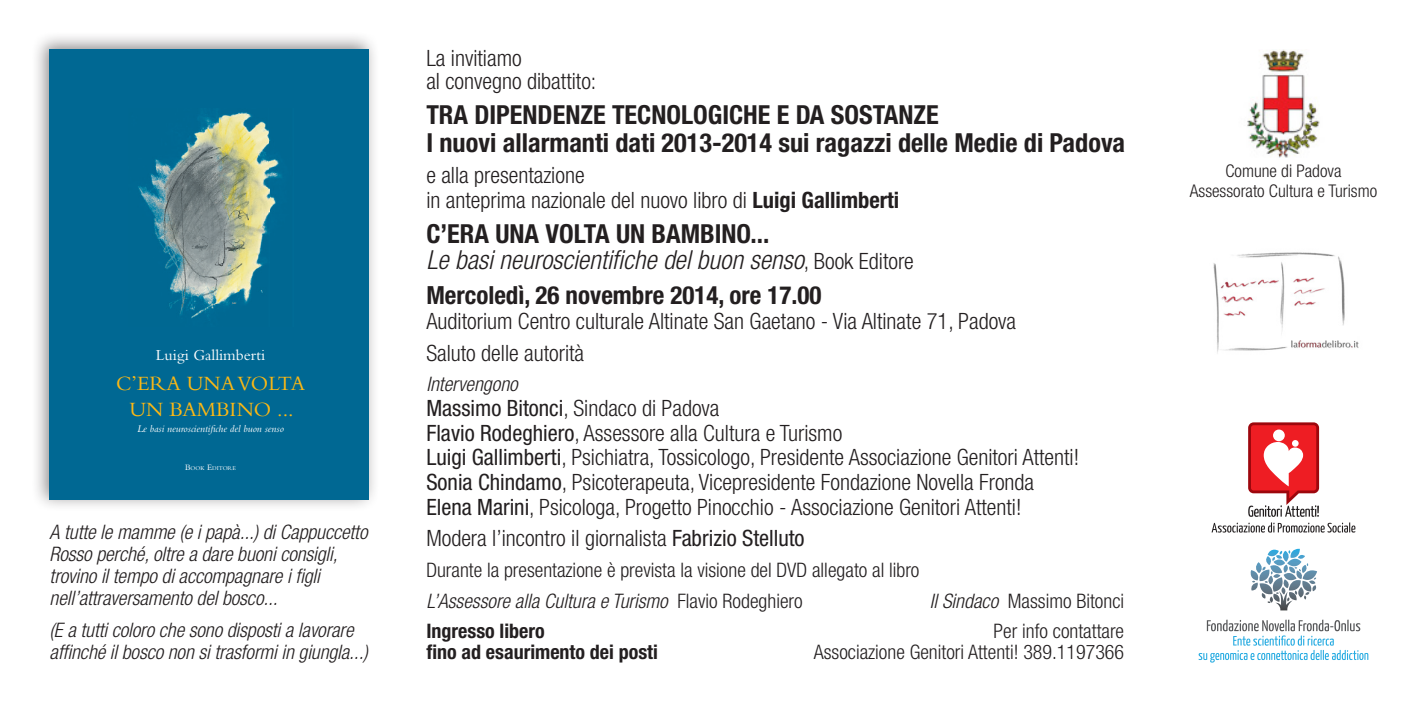
<style>
.page{position:relative;width:1418px;height:709px;background:#fff}
.page>*{position:absolute;margin:0;border:0;box-sizing:border-box;transform-origin:0 0}
.t1{font:700 condensed 26.25px/27.2px "Helvetica Neue";color:#231f20}
.t2{font:italic 300 condensed 26.25px/26px "Helvetica Neue";color:#231f20}
.t3{font:700 condensed 25px "Helvetica Neue";color:#231f20}
.t4{font:300 condensed 22.5px/24.8px "Helvetica Neue";color:#231f20}
.t5{font:21.25px/25.5px "Bembo";color:#fcb814;text-align:center}
.t6{font:italic 300 condensed 20px/22px "Helvetica Neue";letter-spacing:-.005em;color:#231f20}
.t7{font:300 condensed 20px/30.8px "Helvetica Neue";color:#231f20}
.t8{font:700 condensed 20px "Helvetica Neue";color:#231f20}
.t9{font:300 condensed 17.5px/20px "Helvetica Neue";color:#231f20;text-align:center}
.t10{font:16px "Bembo";color:#fff}
.t11{font:italic 10.5px "Bembo";color:#fff}
.t12{font:6px "Bembo";color:#fff}
.s1{font-size:8.5px}
.s2{font-weight:700}
.s3{font-weight:700;font-style:normal}
.s4{font-style:normal;font-size:22.5px}
.s5{font-weight:400}
.s6{font-style:italic}
</style>
<div class="page">
<div style="left:31px;top:31px;width:349px;height:481px;background:#231f20;opacity:.5"></div>
<div style="left:50px;top:50px;width:319px;height:450px;background:#006893"></div>
<img style="left:138px;top:112px;width:144px;height:207px">
<img style="left:1247px;top:50px;width:73px;height:108px">
<svg style="left:1211px;top:422px;width:144px;height:110px"></svg>
<svg style="left:1250px;top:549px;width:67px;height:48px"></svg>
<svg style="left:1198px;top:619px;width:170px;height:43px"></svg>
<img style="left:1213px;top:252px;width:146px;height:101px">
<p class="t10" style="left:156px;top:346px;width:111px">Luigi Gallimberti</p>
<p class="t5" style="left:116px;top:370px;width:190px">C’ERA UNA VOLTA<br>UN BAMBINO ...</p>
<p class="t11" style="left:137px;top:422px;width:148px">Le basi neuroscientifiche del buon senso</p>
<p class="t12" style="left:185px;top:464px;width:52px"><span class="s1">B</span>OOK <span class="s1">E</span>DITORE</p>
<p class="t6" style="left:50px;top:520px;width:319px">A tutte le mamme (e i papà...) di Cappuccetto Rosso perché, oltre a dare buoni consigli, trovino il tempo di accompagnare i figli nell’attraversamento del bosco...</p>
<p class="t6" style="left:50px;top:619px;width:320px">(E a tutti coloro che sono disposti a lavorare affinché il bosco non si trasformi in giungla...)</p>
<p class="t4" style="left:426px;top:46px;width:171px;line-height:23.5px">La invitiamo<br>al convegno dibattito:</p>
<p class="t1" style="left:426px;top:101px;width:700px">TRA DIPENDENZE TECNOLOGICHE E DA SOSTANZE<br>I nuovi allarmanti dati 2013-2014 sui ragazzi delle Medie di Padova</p>
<p class="t4" style="left:426px;top:163px;width:474px">e alla presentazione<br>in anteprima nazionale del nuovo libro di <span class="s2">Luigi Gallimberti</span></p>
<p class="t2" style="left:426px;top:221px;width:489px"><span class="s3">C’ERA UNA VOLTA UN BAMBINO...<br></span>Le basi neuroscientifiche del buon senso<span class="s4">, Book Editore</span></p>
<p class="t3" style="left:426px;top:280px;width:396px">Mercoledì, 26 novembre 2014, ore 17.00</p>
<p class="t4" style="left:426px;top:305px;width:591px;line-height:31.8px">Auditorium Centro culturale Altinate San Gaetano - Via Altinate 71, Padova<br>Saluto delle autorità</p>
<p class="t6" style="left:426px;top:373px;width:93px">Intervengono</p>
<p class="t4" style="left:426px;top:395px;width:654px"><span class="s5">Massimo Bitonci</span>, Sindaco di Padova<br><span class="s5">Flavio Rodeghiero</span>, Assessore alla Cultura e Turismo<br><span class="s5">Luigi Gallimberti</span>, Psichiatra, Tossicologo, Presidente Associazione Genitori Attenti!<br><span class="s5">Sonia Chindamo</span>, Psicoterapeuta, Vicepresidente Fondazione Novella Fronda <span class="s5">Elena Marini</span>, Psicologa, Progetto Pinocchio - Associazione Genitori Attenti!</p>
<p class="t4" style="left:426px;top:526px;width:380px">Modera l’incontro il giornalista <span class="s5">Fabrizio Stelluto</span></p>
<p class="t7" style="left:426px;top:554px;width:494px">Durante la presentazione è prevista la visione del DVD allegato al libro<br><span class="s6">L’Assessore alla Cultura e Turismo</span> Flavio Rodeghiero</p>
<p class="t7" style="left:929px;top:585px;width:196px"><span class="s6">Il Sindaco</span> Massimo Bitonci</p>
<p class="t8" style="left:426px;top:619px;width:120px">Ingresso libero</p>
<p class="t7" style="left:993px;top:616px;width:132px">Per info contattare</p>
<p class="t8" style="left:426px;top:640px;width:233px">fino ad esaurimento dei posti</p>
<p class="t7" style="left:813px;top:636px;width:312px">Associazione Genitori Attenti! 389.1197366</p>
<p class="t9" style="left:1189px;top:160px;width:189px">Comune di Padova<br>Assessorato Cultura e Turismo</p>
</div>
